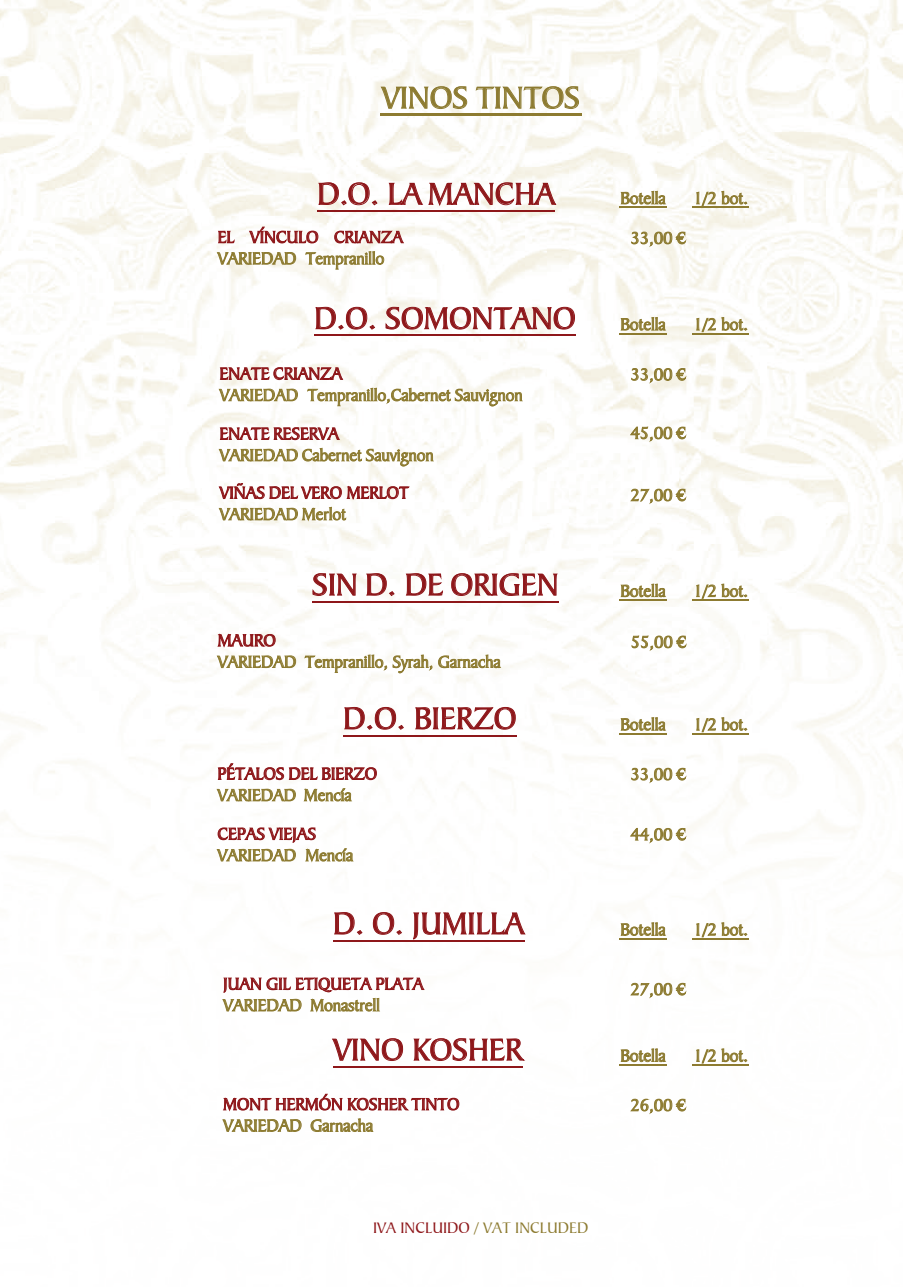
<style>
.page{position:relative;width:903px;height:1287px;background:#fff}
.page>*{position:absolute;margin:0;border:0;box-sizing:border-box;transform-origin:0 0}
.t1{font:32.7px "Baker Signet BT";color:#8e171a}
.t2{font:32.7px "Baker Signet BT";color:#8d7b31}
.t3{font:17.85px "Baker Signet BT";color:#8d7b31}
.t4{font:17.85px "Baker Signet BT";color:#8e171a}
.t5{font:17.85px "Baker Signet BT";color:#8d7b31}
.t6{font:16.35px "Baker Signet BT";color:#8d7b31}
.s1{color:#8e171a}
</style>
<div class="page">
<img style="left:0;top:0;width:902px;height:1068px">
<hr style="left:317px;top:210px;width:238px;height:2px;background:#8e171a">
<hr style="left:619px;top:207px;width:47px;height:1px;background:#8d7b31">
<hr style="left:692px;top:207px;width:56px;height:1px;background:#8d7b31">
<hr style="left:314px;top:334px;width:261px;height:2px;background:#8e171a">
<hr style="left:619px;top:333px;width:47px;height:1px;background:#8d7b31">
<hr style="left:692px;top:333px;width:56px;height:1px;background:#8d7b31">
<hr style="left:312px;top:601px;width:246px;height:1px;background:#8e171a">
<hr style="left:619px;top:599px;width:47px;height:1px;background:#8d7b31">
<hr style="left:692px;top:599px;width:56px;height:1px;background:#8d7b31">
<hr style="left:343px;top:734px;width:173px;height:2px;background:#8e171a">
<hr style="left:619px;top:733px;width:47px;height:1px;background:#8d7b31">
<hr style="left:692px;top:733px;width:56px;height:1px;background:#8d7b31">
<hr style="left:333px;top:939px;width:191px;height:2px;background:#8e171a">
<hr style="left:619px;top:938px;width:47px;height:1px;background:#8d7b31">
<hr style="left:692px;top:938px;width:56px;height:1px;background:#8d7b31">
<hr style="left:333px;top:1065px;width:189px;height:2px;background:#8e171a">
<hr style="left:619px;top:1064px;width:47px;height:1px;background:#8d7b31">
<hr style="left:692px;top:1064px;width:56px;height:1px;background:#8d7b31">
<hr style="left:380px;top:113px;width:201px;height:3px;background:#8d7b31">
<h1 class="t2" style="left:381px;top:78px;width:200px">VINOS TINTOS</h1>
<h1 class="t1" style="left:317px;top:174px;width:239px">D.O. LA MANCHA</h1>
<p class="t3" style="left:620px;top:187px;width:47px">Botella</p>
<p class="t3" style="left:693px;top:187px;width:56px">1/2 bot.</p>
<p class="t4" style="left:218px;top:226px;width:187px">EL VÍNCULO CRIANZA</p>
<p class="t3" style="left:630px;top:227px;width:57px">33,00 €</p>
<p class="t3" style="left:218px;top:248px;width:168px">VARIEDAD Tempranillo</p>
<h1 class="t1" style="left:314px;top:299px;width:263px">D.O. SOMONTANO</h1>
<p class="t3" style="left:620px;top:313px;width:47px">Botella</p>
<p class="t3" style="left:693px;top:313px;width:56px">1/2 bot.</p>
<p class="t3" style="left:630px;top:364px;width:57px">33,00 €</p>
<p class="t4" style="left:219px;top:363px;width:124px">ENATE CRIANZA</p>
<p class="t3" style="left:219px;top:384px;width:304px">VARIEDAD Tempranillo,Cabernet Sauvignon</p>
<p class="t4" style="left:219px;top:423px;width:121px">ENATE RESERVA</p>
<p class="t3" style="left:219px;top:444px;width:215px">VARIEDAD Cabernet Sauvignon</p>
<p class="t4" style="left:219px;top:482px;width:191px">VIÑAS DEL VERO MERLOT</p>
<p class="t3" style="left:219px;top:503px;width:128px">VARIEDAD Merlot</p>
<p class="t3" style="left:630px;top:422px;width:57px">45,00 €</p>
<p class="t3" style="left:630px;top:484px;width:57px">27,00 €</p>
<h1 class="t1" style="left:312px;top:565px;width:248px">SIN D. DE ORIGEN</h1>
<p class="t3" style="left:620px;top:580px;width:47px">Botella</p>
<p class="t3" style="left:693px;top:580px;width:56px">1/2 bot.</p>
<p class="t4" style="left:218px;top:629px;width:60px">MAURO</p>
<p class="t3" style="left:630px;top:631px;width:57px">55,00 €</p>
<p class="t3" style="left:218px;top:651px;width:284px">VARIEDAD Tempranillo, Syrah, Garnacha</p>
<h1 class="t1" style="left:343px;top:698px;width:175px">D.O. BIERZO</h1>
<p class="t3" style="left:620px;top:713px;width:47px">Botella</p>
<p class="t3" style="left:693px;top:713px;width:56px">1/2 bot.</p>
<p class="t3" style="left:630px;top:763px;width:57px">33,00 €</p>
<p class="t4" style="left:217px;top:763px;width:161px">PÉTALOS DEL BIERZO</p>
<p class="t3" style="left:217px;top:784px;width:136px">VARIEDAD Mencía</p>
<p class="t4" style="left:217px;top:823px;width:100px">CEPAS VIEJAS</p>
<p class="t5" style="left:217px;top:844px;width:137px">VARIEDAD Mencía</p>
<p class="t3" style="left:630px;top:823px;width:57px">44,00 €</p>
<h1 class="t1" style="left:333px;top:903px;width:193px">D. O. JUMILLA</h1>
<p class="t3" style="left:620px;top:918px;width:47px">Botella</p>
<p class="t3" style="left:693px;top:918px;width:56px">1/2 bot.</p>
<p class="t4" style="left:223px;top:972px;width:202px">JUAN GIL ETIQUETA PLATA</p>
<p class="t3" style="left:223px;top:994px;width:158px">VARIEDAD Monastrell</p>
<h1 class="t1" style="left:333px;top:1029px;width:191px">VINO KOSHER</h1>
<p class="t3" style="left:620px;top:1044px;width:47px">Botella</p>
<p class="t3" style="left:693px;top:1044px;width:56px">1/2 bot.</p>
<p class="t4" style="left:223px;top:1093px;width:238px">MONT HERMÓN KOSHER TINTO</p>
<p class="t3" style="left:630px;top:1094px;width:57px">26,00 €</p>
<p class="t3" style="left:223px;top:1114px;width:151px">VARIEDAD Garnacha</p>
<p class="t3" style="left:630px;top:978px;width:57px">27,00 €</p>
<p class="t6" style="left:373px;top:1217px;width:217px"><span class="s1">IVA INCLUIDO</span> / VAT INCLUDED</p>
</div>
